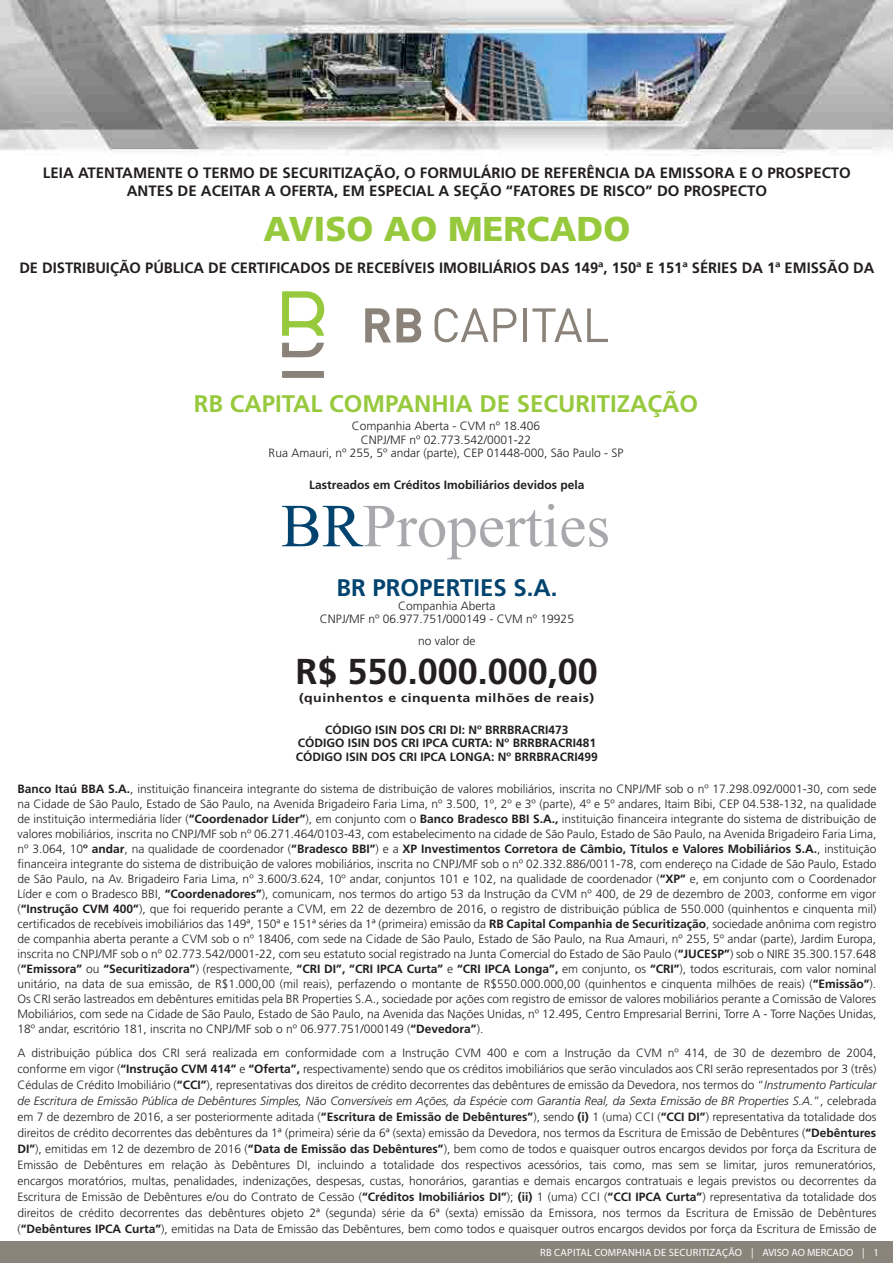
<style>
.page{position:relative;width:893px;height:1263px;background:#fff}
.page>*{position:absolute;margin:0;border:0;box-sizing:border-box;transform-origin:0 0}
.t1{font:700 36px "Frutiger";color:#231f20}
.t2{font:900 34.5px "Frutiger";color:#97c93d}
.t3{font:700 24px "Frutiger";color:#97c93d}
.t4{font:700 24px "Frutiger";color:#02446f}
.t5{font:700 15px/18px "Frutiger";color:#231f20;text-align:center}
.t6{font:300 12px/15px "Frutiger";color:#231f20;text-align:center}
.t7{font:700 12px/13.5px "Frutiger";color:#231f20;text-align:center}
.t8{font:700 12px "Frutiger";letter-spacing:.03em;color:#231f20;scale:1.18 1}
.t9{font:10.5px "Myriad Pro";letter-spacing:.02em;color:#fff}
.s1{font-weight:700}
.s2{font-style:italic}
</style>
<div class="page">
<img style="left:0;top:0;width:893px;height:1263px">
<div style="left:1px;top:1241px;width:892px;height:22px;background:#8b847b"></div>
<svg style="left:282px;top:504px;width:326px;height:55px"></svg>
<svg style="left:282px;top:343px;width:42px;height:14px"></svg>
<svg style="left:282px;top:371px;width:42px;height:7px"></svg>
<svg style="left:282px;top:291px;width:42px;height:45px"></svg>
<svg style="left:365px;top:308px;width:56px;height:34px"></svg>
<svg style="left:434px;top:308px;width:54px;height:34px"></svg>
<svg style="left:494px;top:308px;width:22px;height:34px"></svg>
<hr style="left:523px;top:308px;width:4px;height:34px;background:#8b827a">
<svg style="left:532px;top:308px;width:76px;height:34px"></svg>
<p class="t5" style="left:43px;top:164px;width:809px">LEIA ATENTAMENTE O TERMO DE SECURITIZAÇÃO, O FORMULÁRIO DE REFERÊNCIA DA EMISSORA E O PROSPECTO<br>ANTES DE ACEITAR A OFERTA, EM ESPECIAL A SEÇÃO “FATORES DE RISCO” DO PROSPECTO</p>
<h2 class="t2" style="left:264px;top:208px;width:368px">AVISO AO MERCADO</h2>
<p class="t5" style="left:19px;top:259px;width:857px">DE DISTRIBUIÇÃO PÚBLICA DE CERTIFICADOS DE RECEBÍVEIS IMOBILIÁRIOS DAS 149ª, 150ª E 151ª SÉRIES DA 1ª EMISSÃO DA</p>
<h3 class="t3" style="left:194px;top:390px;width:506px">RB CAPITAL COMPANHIA DE SECURITIZAÇÃO</h3>
<p class="t6" style="left:269px;top:419px;width:356px;line-height:13.5px">Companhia Aberta - CVM nº 18.406<br>CNPJ/MF nº 02.773.542/0001-22<br>Rua Amauri, nº 255, 5º andar (parte), CEP 01448-000, São Paulo - SP</p>
<p class="t7" style="left:309px;top:477px;width:277px">Lastreados em Créditos Imobiliários devidos pela</p>
<h3 class="t4" style="left:336px;top:574px;width:222px">BR PROPERTIES S.A.</h3>
<p class="t6" style="left:320px;top:599px;width:256px;line-height:13.5px">Companhia Aberta<br>CNPJ/MF nº 06.977.751/000149 - CVM nº 19925</p>
<p class="t6" style="left:418px;top:633px;width:59px">no valor de</p>
<h1 class="t1" style="left:296px;top:650px;width:304px">R$ 550.000.000,00</h1>
<p class="t8" style="left:299px;top:690px;width:252px">(quinhentos e cinquenta milhões de reais)</p>
<p class="t7" style="left:296px;top:723px;width:304px">CÓDIGO ISIN DOS CRI DI: Nº BRRBRACRI473<br>CÓDIGO ISIN DOS CRI IPCA CURTA: Nº BRRBRACRI481<br>CÓDIGO ISIN DOS CRI IPCA LONGA: Nº BRRBRACRI499</p>
<p class="t6" style="left:17px;top:781px;width:861px;text-align:justify"><span class="s1">Banco Itaú BBA S.A.</span>, instituição financeira integrante do sistema de distribuição de valores mobiliários, inscrita no CNPJ/MF sob o nº 17.298.092/0001-30, com sede na Cidade de São Paulo, Estado de São Paulo, na Avenida Brigadeiro Faria Lima, nº 3.500, 1º, 2º e 3º (parte), 4º e 5º andares, Itaim Bibi, CEP 04.538-132, na qualidade de instituição intermediária líder (<span class="s1">“Coordenador Líder”</span>), em conjunto com o <span class="s1">Banco Bradesco BBI S.A.,</span> instituição financeira integrante do sistema de distribuição de valores mobiliários, inscrita no CNPJ/MF sob nº 06.271.464/0103-43, com estabelecimento na cidade de São Paulo, Estado de São Paulo, na Avenida Brigadeiro Faria Lima, nº 3.064, 10<span class="s1">º andar</span>, na qualidade de coordenador (<span class="s1">“Bradesco BBI”</span>) e a <span class="s1">XP Investimentos Corretora de Câmbio, Títulos e Valores Mobiliários S.A.</span>, instituição financeira integrante do sistema de distribuição de valores mobiliários, inscrita no CNPJ/MF sob o nº 02.332.886/0011-78, com endereço na Cidade de São Paulo, Estado de São Paulo, na Av. Brigadeiro Faria Lima, nº 3.600/3.624, 10º andar, conjuntos 101 e 102, na qualidade de coordenador (<span class="s1">“XP”</span> e, em conjunto com o Coordenador Líder e com o Bradesco BBI, <span class="s1">“Coordenadores”</span>), comunicam, nos termos do artigo 53 da Instrução da CVM nº 400, de 29 de dezembro de 2003, conforme em vigor (<span class="s1">“Instrução CVM 400”</span>), que foi requerido perante a CVM, em 22 de dezembro de 2016, o registro de distribuição pública de 550.000 (quinhentos e cinquenta mil) certificados de recebíveis imobiliários das 149ª, 150ª e 151ª séries da 1ª (primeira) emissão da <span class="s1">RB Capital Companhia de Securitização</span>, sociedade anônima com registro de companhia aberta perante a CVM sob o nº 18406, com sede na Cidade de São Paulo, Estado de São Paulo, na Rua Amauri, nº 255, 5º andar (parte), Jardim Europa, inscrita no CNPJ/MF sob o nº 02.773.542/0001-22, com seu estatuto social registrado na Junta Comercial do Estado de São Paulo (<span class="s1">“JUCESP”</span>) sob o NIRE 35.300.157.648 (<span class="s1">“Emissora”</span> ou <span class="s1">“Securitizadora”</span>) (respectivamente, <span class="s1">“CRI DI”, “CRI IPCA Curta”</span> e <span class="s1">“CRI IPCA Longa”,</span> em conjunto, os <span class="s1">“CRI”</span>), todos escriturais, com valor nominal unitário, na data de sua emissão, de R$1.000,00 (mil reais), perfazendo o montante de R$550.000.000,00 (quinhentos e cinquenta milhões de reais) (<span class="s1">“Emissão”</span>).<br>Os CRI serão lastreados em debêntures emitidas pela BR Properties S.A., sociedade por ações com registro de emissor de valores mobiliários perante a Comissão de Valores Mobiliários, com sede na Cidade de São Paulo, Estado de São Paulo, na Avenida das Nações Unidas, nº 12.495, Centro Empresarial Berrini, Torre A - Torre Nações Unidas, 18º andar, escritório 181, inscrita no CNPJ/MF sob o nº 06.977.751/000149 (<span class="s1">“Devedora”</span>).</p>
<p class="t6" style="left:17px;top:1044px;width:861px;line-height:16px;text-align:justify">A distribuição pública dos CRI será realizada em conformidade com a Instrução CVM 400 e com a Instrução da CVM nº 414, de 30 de dezembro de 2004, conforme em vigor (<span class="s1">“Instrução CVM 414”</span> e <span class="s1">“Oferta”,</span> respectivamente) sendo que os créditos imobiliários que serão vinculados aos CRI serão representados por 3 (três)<br>Cédulas de Crédito Imobiliário (<span class="s1">“CCI”</span>), representativas dos direitos de crédito decorrentes das debêntures de emissão da Devedora, nos termos do “<span class="s2">Instrumento Particular de Escritura de Emissão Pública de Debêntures Simples, Não Conversíveis em Ações, da Espécie com Garantia Real, da Sexta Emissão de BR Properties S.A.</span>”, celebrada em 7 de dezembro de 2016, a ser posteriormente aditada (<span class="s1">“Escritura de Emissão de Debêntures”</span>), sendo <span class="s1">(i)</span> 1 (uma) CCI (<span class="s1">“CCI DI”</span>) representativa da totalidade dos direitos de crédito decorrentes das debêntures da 1ª (primeira) série da 6ª (sexta) emissão da Devedora, nos termos da Escritura de Emissão de Debêntures (<span class="s1">“Debêntures DI”</span>), emitidas em 12 de dezembro de 2016 (<span class="s1">“Data de Emissão das Debêntures”</span>), bem como de todos e quaisquer outros encargos devidos por força da Escritura de Emissão de Debêntures em relação às Debêntures DI, incluindo a totalidade dos respectivos acessórios, tais como, mas sem se limitar, juros remuneratórios, encargos moratórios, multas, penalidades, indenizações, despesas, custas, honorários, garantias e demais encargos contratuais e legais previstos ou decorrentes da Escritura de Emissão de Debêntures e/ou do Contrato de Cessão (<span class="s1">“Créditos Imobiliários DI”</span>); <span class="s1">(ii)</span> 1 (uma) CCI (<span class="s1">“CCI IPCA Curta”</span>) representativa da totalidade dos direitos de crédito decorrentes das debêntures objeto 2ª (segunda) série da 6ª (sexta) emissão da Emissora, nos termos da Escritura de Emissão de Debêntures (<span class="s1">“Debêntures IPCA Curta”</span>), emitidas na Data de Emissão das Debêntures, bem como todos e quaisquer outros encargos devidos por força da Escritura de Emissão de</p>
<p class="t9" style="left:540px;top:1246px;width:340px">RB CAPITAL COMPANHIA DE SECURITIZAÇÃO | AVISO AO MERCADO | 1</p>
</div>
